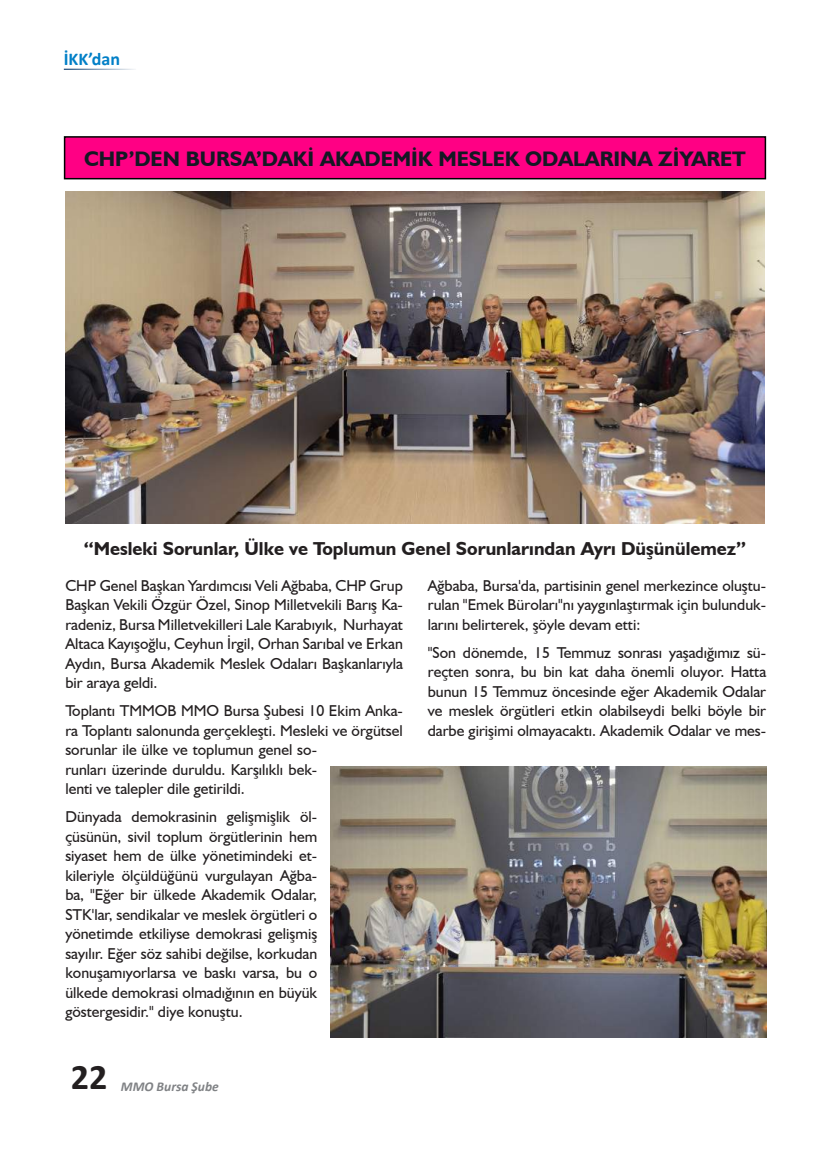
<style>
.page{position:relative;width:830px;height:1170px;background:#fff}
.page>*{position:absolute;margin:0;border:0;box-sizing:border-box;transform-origin:0 0}
.t1{font:700 36px "Calibri";color:#231f20}
.t2{font:700 21px "Humanist 521 BT";color:#141823}
.t3{font:700 18.75px "Humanist 521 BT";color:#231f20}
.t4{font:700 18px "Calibri";color:#007fc7}
.t5{font:15.75px/19.5px "Humanist 521 BT";color:#231f20;text-align:justify}
.t6{font:italic 700 13.5px "Calibri";color:#808285}
</style>
<div class="page">
<hr style="left:64px;top:69px;width:72px;height:1px;background:#036">
<div style="left:65px;top:137px;width:700px;height:42px;background:#ff0084"></div>
<div style="left:64px;top:136px;width:701px;height:43px;border:2px solid #000"></div>
<img style="left:330px;top:766px;width:435px;height:271px">
<img style="left:65px;top:191px;width:698px;height:333px">
<p class="t4" style="left:64px;top:47px;width:58px">İKK’dan</p>
<h2 class="t2" style="left:84px;top:145px;width:663px">CHP’DEN BURSA’DAKİ AKADEMİK MESLEK ODALARINA ZİYARET</h2>
<p class="t3" style="left:84px;top:536px;width:663px">“Mesleki Sorunlar, Ülke ve Toplumun Genel Sorunlarından Ayrı Düşünülemez”</p>
<p class="t5" style="left:65px;top:575px;width:339px">CHP Genel Başkan Yardımcısı Veli Ağbaba, CHP Grup Başkan Vekili Özgür Özel, Sinop Milletvekili Barış Ka&shy;radeniz, Bursa Milletvekilleri Lale Karabıyık, Nurhayat Altaca Kayışoğlu, Ceyhun İrgil, Orhan Sarıbal ve Erkan Aydın, Bursa Akademik Meslek Odaları Başkanlarıyla bir araya geldi.</p>
<p class="t5" style="left:65px;top:700px;width:339px;text-align:left">Toplantı TMMOB MMO Bursa Şubesi 10 Ekim Anka&shy;ra Toplantı salonunda gerçekleşti. Mesleki ve örgütsel sorunlar ile ülke ve toplumun genel so-<br>runları üzerinde duruldu. Karşılıklı bek-<br>lenti ve talepler dile getirildi.</p>
<p class="t5" style="left:65px;top:806px;width:253px">Dünyada demokrasinin gelişmişlik öl&shy;çüsünün, sivil toplum örgütlerinin hem siyaset hem de ülke yönetimindeki et&shy;kileriyle ölçüldüğünü vurgulayan Ağba&shy;ba, "Eğer bir ülkede Akademik Odalar, STK'lar, sendikalar ve meslek örgütleri o yönetimde etkiliyse demokrasi gelişmiş sayılır. Eğer söz sahibi değilse, korkudan konuşamıyorlarsa ve baskı varsa, bu o ülkede demokrasi olmadığının en büyük göstergesidir." diye konuştu.</p>
<p class="t5" style="left:427px;top:575px;width:340px">Ağbaba, Bursa'da, partisinin genel merkezince oluştu&shy;rulan "Emek Büroları"nı yaygınlaştırmak için bulunduk&shy;larını belirterek, şöyle devam etti:</p>
<p class="t5" style="left:427px;top:642px;width:340px">"Son dönemde, 15 Temmuz sonrası yaşadığımız sü&shy;reçten sonra, bu bin kat daha önemli oluyor. Hatta bunun 15 Temmuz öncesinde eğer Akademik Odalar ve meslek örgütleri etkin olabilseydi belki böyle bir darbe girişimi olmayacaktı. Akademik Odalar ve mes-</p>
<h1 class="t1" style="left:71px;top:1054px;width:38px">22</h1>
<p class="t6" style="left:121px;top:1077px;width:99px">MMO Bursa Şube</p>
</div>
